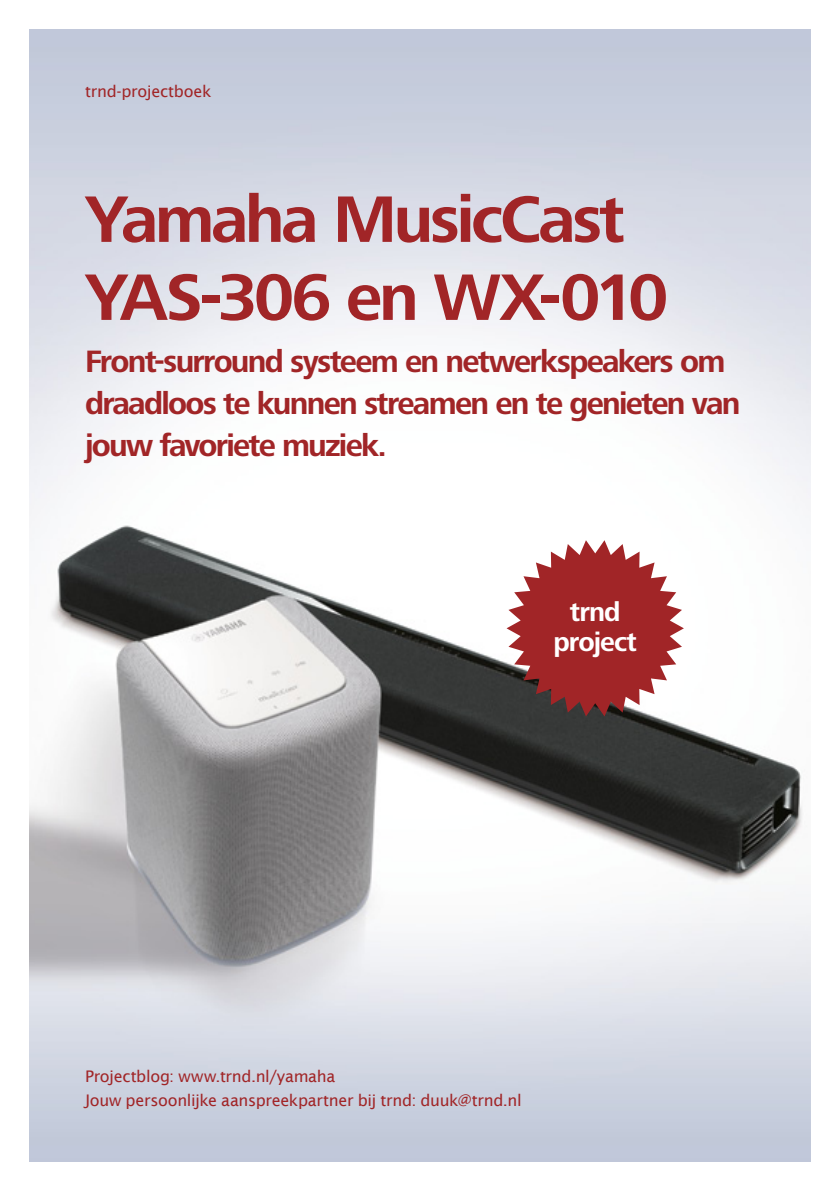
<style>
.page{position:relative;width:840px;height:1191px;background:#fff}
.page>*{position:absolute;margin:0;border:0;box-sizing:border-box;transform-origin:0 0}
.t1{font:700 68px/78px "Frutiger Next LTW1 G";letter-spacing:-.05em;color:#a12527}
.t2{font:700 32px/42px "Frutiger Next LTW1 G";letter-spacing:-.055em;color:#a12527}
.t3{font:700 27.6px/30px "Frutiger Next LTW1 G";letter-spacing:-.035em;color:#fff;text-align:center}
.t4{font:16px/24px "Lucida Sans";letter-spacing:-.02em;color:#a12527}
</style>
<div class="page">
<img style="left:29px;top:29px;width:782px;height:1133px">
<svg style="left:506px;top:540px;width:177px;height:176px"></svg>
<p class="t4" style="left:85px;top:80px;width:128px">trnd-projectboek</p>
<h1 class="t1" style="left:85px;top:182px;width:584px">Yamaha MusicCast<br>YAS-306 en WX-010</h1>
<p class="t2" style="left:85px;top:341px;width:656px">Front-surround systeem en netwerkspeakers om draadloos te kunnen streamen en te genieten van jouw favoriete muziek.</p>
<p class="t3" style="left:553px;top:598px;width:85px">trnd project</p>
<p class="t4" style="left:85px;top:1064px;width:438px">Projectblog: www.trnd.nl/yamaha<br>Jouw persoonlijke aanspreekpartner bij trnd: duuk@trnd.nl</p>
</div>
